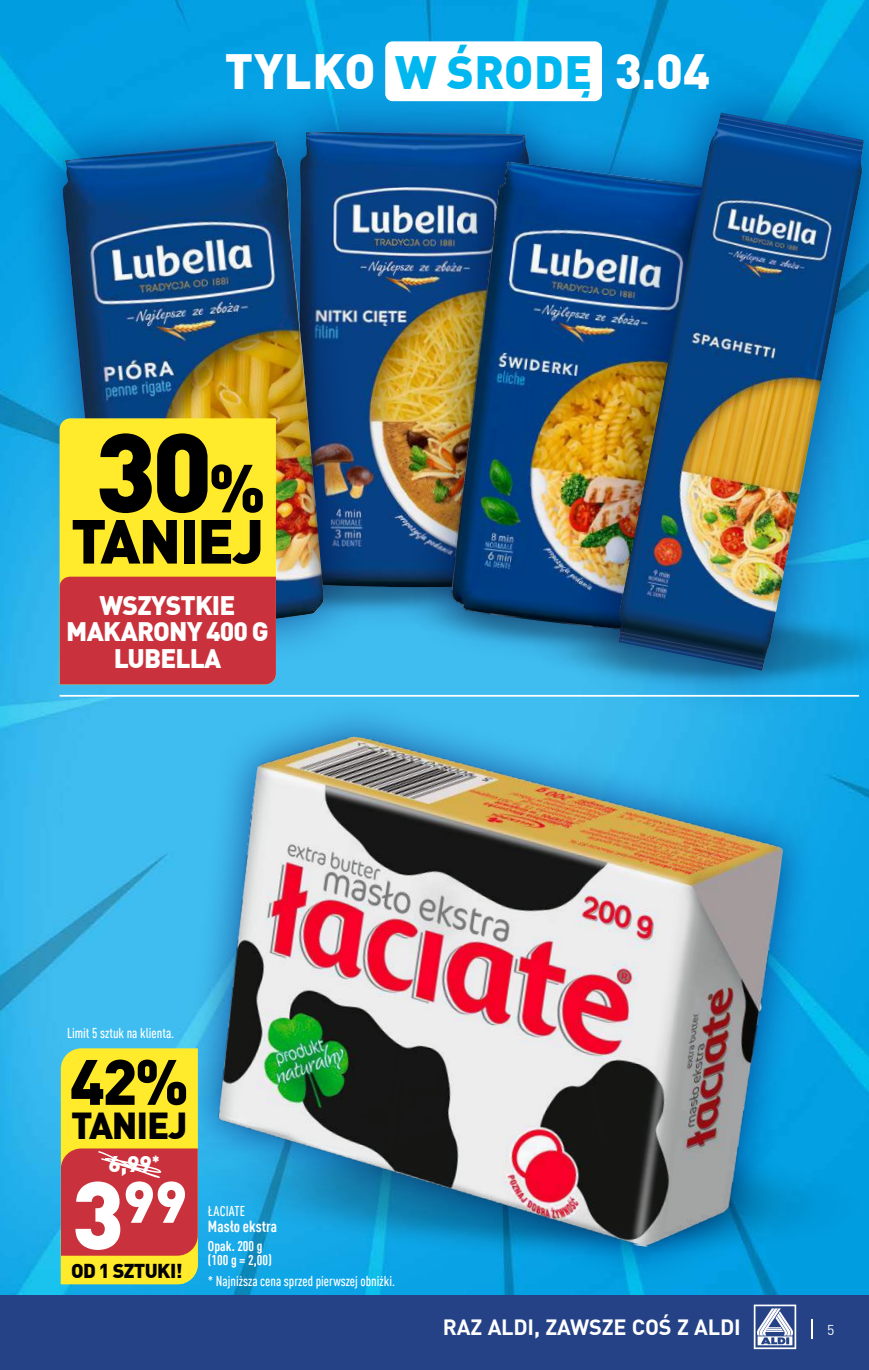
<style>
.page{position:relative;width:869px;height:1370px;background:#fff}
.page>*{position:absolute;margin:0;border:0;box-sizing:border-box;transform-origin:0 0}
.t1{font:900 109.9px "DIN Pro";color:#000}
.t2{font:900 63px "DIN Pro";color:#000}
.t3{font:900 61.07px "DIN Pro";letter-spacing:-.03em;color:#000}
.t4{font:900 57.57px "DIN Pro";color:#fff}
.t5{font:900 48.48px "DIN Pro";letter-spacing:.01em;color:#fff}
.t6{font:900 36.75px "DIN Pro";letter-spacing:-.03em;color:#000}
.t7{font:900 26.25px/26.2px "DIN Pro";letter-spacing:-.03em;color:#fff;text-align:center}
.t8{font:900 22.22px "DIN Pro";color:#fff}
.t9{font:700 21.7px "DIN Pro";letter-spacing:-.01em;color:#fff}
.t10{font:900 19.6px "DIN Pro";letter-spacing:-.03em;color:#000}
.t11{font:700 condensed 15.75px "DIN Pro";color:#fff}
.t12{font:500 condensed 14px "DIN Pro";color:#fff}
.t13{font:700 condensed 14px/14px "DIN Pro";color:#fff}
.t14{font:14px "DIN Pro";color:#fff}
.s1{font-size:45.68px;color:#00b8ef}
.s2{font-size:66.85px}
.s3{font-size:94.5px}
</style>
<div class="page">
<img style="left:0;top:0;width:868px;height:1295px">
<img style="left:126px;top:952px;width:742px;height:343px">
<img style="left:819px;top:858px;width:49px;height:309px">
<img style="left:120px;top:676px;width:236px;height:32px">
<div style="left:356px;top:633px;width:135px;height:66px;background:#3fbdf0"></div>
<img style="left:491px;top:672px;width:377px;height:103px">
<div style="left:253px;top:86px;width:323px;height:547px;background:#254286;opacity:.77"></div>
<img style="left:367px;top:132px;width:41px;height:456px">
<div style="left:20px;top:98px;width:347px;height:578px;background:#254286;opacity:.77"></div>
<img style="left:63px;top:141px;width:261px;height:491px">
<div style="left:408px;top:120px;width:342px;height:552px;background:#254286;opacity:.77"></div>
<img style="left:446px;top:161px;width:121px;height:474px">
<div style="left:567px;top:63px;width:301px;height:657px;background:#254286;opacity:.77"></div>
<img style="left:618px;top:113px;width:245px;height:557px">
<div style="left:180px;top:699px;width:639px;height:584px;background:#254286;opacity:.77"></div>
<img style="left:202px;top:724px;width:588px;height:533px">
<div style="left:60px;top:418px;width:216px;height:158px;background:#ffea2b"></div>
<div style="left:60px;top:576px;width:216px;height:108px;background:#c9323c"></div>
<svg style="left:61px;top:1048px;width:137px;height:236px"></svg>
<hr style="left:60px;top:694px;width:798px;height:2px;background:#fff">
<div style="left:385px;top:41px;width:216px;height:60px;background:#fff;border-radius:7px"></div>
<div style="left:0;top:1295px;width:868px;height:74px;background:#254286"></div>
<svg style="left:753px;top:1304px;width:42px;height:44px"></svg>
<h3 class="t5" style="left:225px;top:33px;width:486px">TYLKO <span class="s1">W ŚRODĘ</span> 3.04</h3>
<h1 class="t1" style="left:95px;top:384px;width:172px">30<span class="s2">%</span></h1>
<h3 class="t3" style="left:71px;top:492px;width:195px">TANIEJ</h3>
<h3 class="t7" style="left:66px;top:590px;width:204px">WSZYSTKIE<br>MAKARONY 400 G<br>LUBELLA</h3>
<p class="t12" style="left:67px;top:1023px;width:109px">Limit 5 sztuk na klienta.</p>
<h2 class="t2" style="left:70px;top:1031px;width:121px">42%</h2>
<h3 class="t6" style="left:71px;top:1096px;width:118px">TANIEJ</h3>
<h3 class="t8" style="left:108px;top:1145px;width:53px">6,99<sup>*</sup></h3>
<h3 class="t4" style="left:71px;top:1155px;width:117px"><span class="s3">3</span>99</h3>
<h3 class="t10" style="left:71px;top:1254px;width:113px">OD 1 SZTUKI!</h3>
<p class="t12" style="left:208px;top:1201px;width:39px">ŁACIATE</p>
<p class="t11" style="left:208px;top:1214px;width:70px">Masło ekstra</p>
<p class="t13" style="left:208px;top:1237px;width:65px">Opak. 200 g (100 g = 2,00)</p>
<p class="t12" style="left:208px;top:1270px;width:188px">* Najniższa cena sprzed pierwszej obniżki.</p>
<h3 class="t9" style="left:442px;top:1309px;width:299px">RAZ ALDI, ZAWSZE COŚ Z ALDI</h3>
<p class="t14" style="left:826px;top:1319px;width:9px">5</p>
</div>
